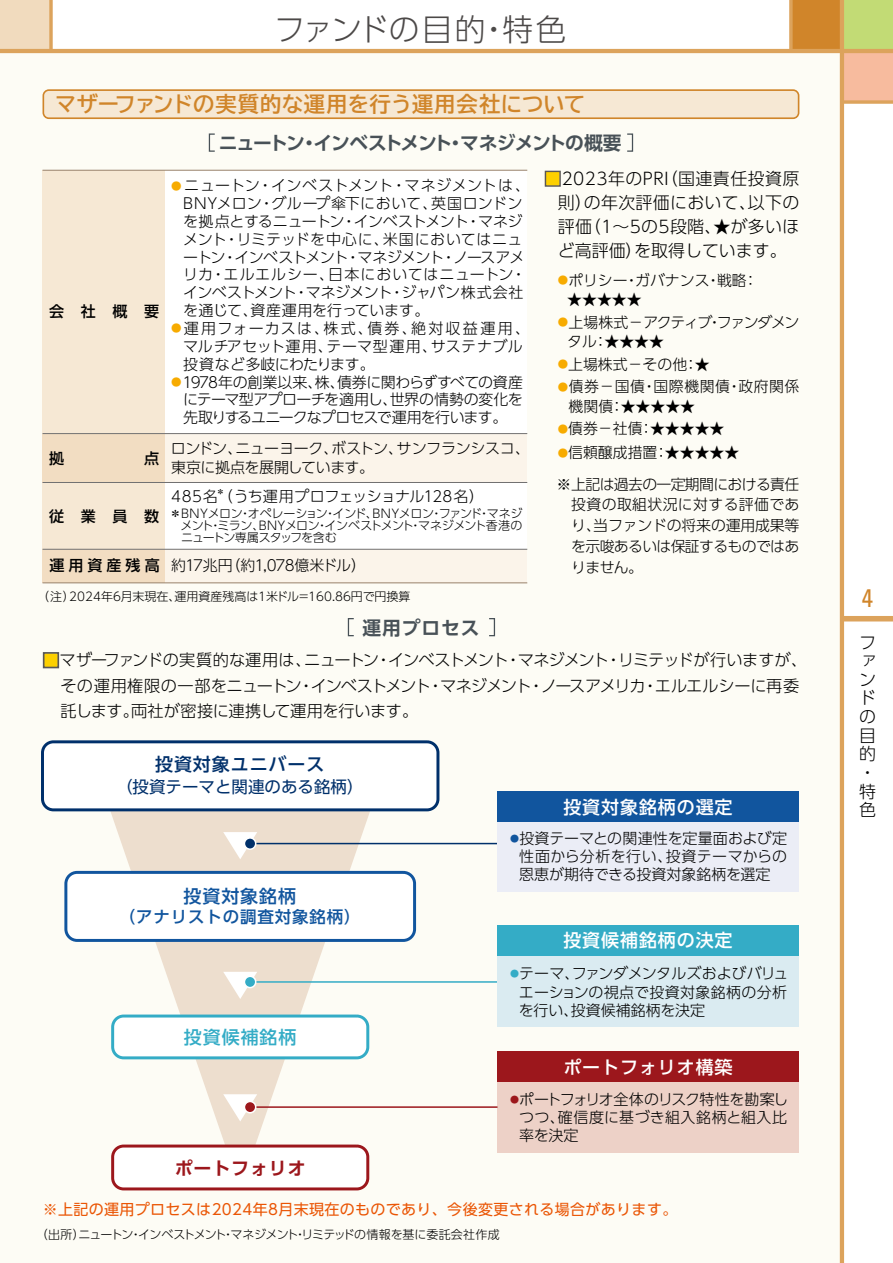
<style>
.page{position:relative;width:893px;height:1263px;background:#fff}
.page>*{position:absolute;margin:0;border:0;box-sizing:border-box;transform-origin:0 0}
.t1{font:300 30.75px "UD Shin Go Pro";letter-spacing:.005em;color:#4c4948}
.t2{font:condensed 25.5px "Univers";color:#d0852a}
.t3{font:700 21.3px "TBUD Go Std";letter-spacing:.01em;color:#d0852a}
.t4{font:700 18.75px "UD Shin Go Pro De";letter-spacing:-.07em;color:#485157}
.t5{font:700 18.75px "UD Shin Go Pro De";letter-spacing:-.05em;color:#485157}
.t6{font:500 18px "UD Shin Go Pro";letter-spacing:.05em;color:#fff}
.t7{font:500 18px "UD Shin Go Pro";letter-spacing:.05em;color:#00306b}
.t8{font:700 18px "UD Shin Go Pro De";letter-spacing:.045em;color:#9c171c}
.t9{font:500 18px "UD Shin Go Pro";letter-spacing:.05em;color:#11559e}
.t10{font:500 18px "UD Shin Go Pro";letter-spacing:.05em;color:#34acc6}
.t11{font:300 16.95px/18.6px "UD Shin Go Pro";letter-spacing:.015em;color:#000}
.t12{font:16.5px "UD Shin Go Pro";color:#00306b}
.t13{font:500 16.5px "UD Shin Go Pro";letter-spacing:.05em;color:#11559e}
.t14{font:300 16.2px/25.3px "UD Shin Go Pro";letter-spacing:-.03em;color:#000}
.t15{font:300 15px/17.9px "UD Shin Go Pro";letter-spacing:-.005em;color:#000;text-align:justify}
.t16{font:300 15px/17.9px "UD Shin Go Pro";letter-spacing:.035em;color:#000}
.t17{font:15px "UD Shin Go Pro";letter-spacing:.025em;color:#ea5504}
.t18{font:300 15px/19.2px "UD Shin Go Pro";letter-spacing:-.03em;color:#000}
.t19{font:300 15px "UD Shin Go Pro";letter-spacing:-.06em;color:#000}
.t20{font:500 15px "UD Shin Go Pro";letter-spacing:1.115em;color:#000}
.t21{font:300 14.85px/20.7px "UD Shin Go Pro";letter-spacing:-.01em;color:#000;text-align:justify}
.t22{font:300 14.85px/31.5px "UD Shin Go Pro";letter-spacing:-.045em;color:#000}
.t23{font:300 14.85px/19.5px "UD Shin Go Pro";letter-spacing:.035em;color:#000}
.t24{font:300 14.85px/19.5px "UD Shin Go Pro";letter-spacing:-.09em;color:#000}
.t25{font:300 12px/12px "UD Shin Go Pro";letter-spacing:-.02em;color:#000;text-align:justify}
.t26{font:300 12px "UD Shin Go Pro";letter-spacing:-.04em;color:#000}
.t27{font:300 12px "UD Shin Go Pro";color:#000}
.s1{font-size:10.5px;color:#f7ab00}
.s2{font-weight:500}
.s3{color:#fdd000}
.s4{font-size:10.35px;color:#f7ab00}
.s5{font-size:16.95px;color:#fdd000}
</style>
<div class="page">
<div style="left:0;top:0;width:51px;height:51px;background:#f1dbbe"></div>
<svg style="left:49px;top:0;width:4px;height:49px"></svg>
<div style="left:842px;top:0;width:51px;height:51px;background:#c2db75"></div>
<div style="left:842px;top:51px;width:51px;height:51px;background:#f7bb9e"></div>
<div style="left:791px;top:0;width:51px;height:51px;background:#d0852a"></div>
<div style="left:0;top:51px;width:842px;height:1212px;background:#fdfcf5"></div>
<div style="left:842px;top:616px;width:51px;height:5px;background:#dca35c"></div>
<hr style="left:840px;top:0;width:4px;height:1263px;background:#dca35c">
<hr style="left:0;top:49px;width:893px;height:4px;background:#dca35c">
<svg style="left:844px;top:100px;width:49px;height:4px"></svg>
<svg style="left:789px;top:0;width:4px;height:49px"></svg>
<svg style="left:43px;top:89px;width:756px;height:30px;background:#f1ddc1"></svg>
<div style="left:43px;top:170px;width:484px;height:413px;background:#fff"></div>
<div style="left:43px;top:170px;width:122px;height:413px;background:#f6e8d4"></div>
<svg style="left:43px;top:434px;width:484px;height:48px;background:#f8eddf"></svg>
<svg style="left:43px;top:550px;width:484px;height:32px;background:#f8eedf"></svg>
<hr style="left:43px;top:433px;width:484px;height:1px;background:#727171">
<hr style="left:43px;top:482px;width:484px;height:1px;background:#727171">
<hr style="left:43px;top:549px;width:484px;height:1px;background:#727171">
<hr style="left:43px;top:582px;width:484px;height:1px;background:#9d8771">
<hr style="left:43px;top:170px;width:484px;height:1px;background:#9d8771">
<div style="left:545px;top:171px;width:16px;height:16px;border:1px solid #595757"></div>
<div style="left:209px;top:133px;width:6px;height:19px;border:1px solid #485157"></div>
<div style="left:626px;top:133px;width:7px;height:19px;border:1px solid #485157"></div>
<svg style="left:91px;top:811px;width:298px;height:377px"></svg>
<svg style="left:223px;top:972px;width:34px;height:27px"></svg>
<svg style="left:223px;top:1094px;width:34px;height:27px"></svg>
<svg style="left:223px;top:832px;width:34px;height:27px"></svg>
<div style="left:41px;top:740px;width:398px;height:71px;background:#fff;border:3px solid #00306b;border-radius:11px"></div>
<hr style="left:251px;top:981px;width:246px;height:2px;background:#34acc6">
<hr style="left:250px;top:843px;width:247px;height:1px;background:#00306b">
<div style="left:497px;top:822px;width:302px;height:69px;background:#ebedf6"></div>
<div style="left:64px;top:871px;width:352px;height:71px;background:#fff;border:3px solid #11559e;border-radius:11px"></div>
<div style="left:244px;top:976px;width:12px;height:11px;background:#34acc6;border-radius:50%"></div>
<div style="left:244px;top:975px;width:12px;height:13px;border:2px solid #fff;border-radius:50%"></div>
<div style="left:497px;top:1081px;width:302px;height:71px;background:#edd1c7"></div>
<div style="left:497px;top:955px;width:302px;height:72px;background:#daebf1"></div>
<div style="left:244px;top:838px;width:12px;height:11px;background:#00306b;border-radius:50%"></div>
<div style="left:244px;top:837px;width:12px;height:13px;border:2px solid #fff;border-radius:50%"></div>
<hr style="left:250px;top:1106px;width:247px;height:2px;background:#9c171c">
<div style="left:244px;top:1101px;width:12px;height:12px;background:#9c171c;border-radius:50%"></div>
<div style="left:244px;top:1101px;width:12px;height:12px;border:2px solid #fff;border-radius:50%"></div>
<div style="left:111px;top:1014px;width:258px;height:45px;background:#fff;border:3px solid #34acc6;border-radius:11px"></div>
<div style="left:111px;top:1144px;width:258px;height:46px;background:#fff;border:3px solid #9c171c;border-radius:11px"></div>
<div style="left:497px;top:791px;width:302px;height:31px;background:#11559e"></div>
<div style="left:497px;top:1051px;width:302px;height:30px;background:#9c171c"></div>
<div style="left:497px;top:925px;width:302px;height:30px;background:#34acc6"></div>
<div style="left:43px;top:652px;width:16px;height:16px;border:2px solid #595757"></div>
<div style="left:348px;top:618px;width:6px;height:18px;border:1px solid #485157"></div>
<div style="left:488px;top:618px;width:7px;height:18px;border:1px solid #485157"></div>
<h1 class="t1" style="left:274px;top:4px;width:294px">ファンドの目的・特色</h1>
<h3 class="t3" style="left:55px;top:87px;width:531px">マザーファンドの実質的な運用を行う運用会社について</h3>
<p class="t4" style="left:219px;top:127px;width:404px">ニュートン・インベストメント・マネジメントの概要</p>
<p class="t20" style="left:49px;top:299px;width:112px">会社概要</p>
<p class="t20" style="left:49px;top:446px;width:17px">拠</p>
<p class="t20" style="left:144px;top:446px;width:16px">点</p>
<p class="t20" style="left:49px;top:504px;width:112px">従業員数</p>
<p class="t15" style="left:183px;top:176px;width:348px;text-align:left;text-indent:-12px"><span class="s1">●</span> ニュートン・インベストメント・マネジメントは、<br>BNYメロン・グループ傘下において、英国ロンドンを拠点とするニュートン・インベストメント・マネジメント・リミテッドを中心に、米国においてはニュートン・インベストメント・マネジメント・ノースアメリカ・エルエルシー、日本においてはニュートン・インベストメント・マネジメント・ジャパン株式会社を通じて、資産運用を行っています。</p>
<p class="t16" style="left:183px;top:319px;width:348px;text-indent:-12px"><span class="s1">●</span>運用フォーカスは、株式、債券、絶対収益運用、マルチアセット運用、テーマ型運用、サステナブル投資など多岐にわたります。</p>
<p class="t15" style="left:183px;top:372px;width:341px;text-indent:-12px"><span class="s1">●</span>1978年の創業以来、株、債券に関わらずすべての資産にテーマ型アプローチを適用し、世界の情勢の変化を先取りするユニークなプロセスで運用を行います。</p>
<p class="t18" style="left:171px;top:438px;width:361px">ロンドン、ニューヨーク、ボストン、サンフランシスコ、東京に拠点を展開しています。</p>
<p class="t15" style="left:171px;top:487px;width:314px">485名<sup>＊</sup>（うち運用プロフェッショナル128名）</p>
<p class="t25" style="left:181px;top:507px;width:343px;text-indent:-11px">＊BNYメロン・オペレーション・インド、BNYメロン・ファンド・マネジメント・ミラン、BNYメロン・インベストメント・マネジメント香港のニュートン専属スタッフを含む</p>
<p class="t19" style="left:49px;top:553px;width:318px"><span class="s2">運用資産残高</span> 約17兆円（約1,078億米ドル）</p>
<p class="t27" style="left:37px;top:587px;width:375px">（注）2024年6月末現在、運用資産残高は1米ドル＝160.86円で円換算</p>
<p class="t5" style="left:362px;top:612px;width:119px">運用プロセス</p>
<p class="t11" style="left:558px;top:166px;width:243px;line-height:24px;text-align:justify;text-indent:-14px"><span class="s3">■</span>2023年のPRI（国連責任投資原則）の年次評価において、以下の評価（1～5の5段階、★が多いほど高評価）を取得しています。</p>
<p class="t21" style="left:558px;top:269px;width:202px"><span class="s4">●</span>ポリシー・ガバナンス・戦略：</p>
<p class="t21" style="left:567px;top:289px;width:76px">★★★★★</p>
<p class="t24" style="left:567px;top:312px;width:234px;text-indent:-9px"><span class="s4">●</span>上場株式－アクティブ・ファンダメンタル：★★★★</p>
<p class="t21" style="left:558px;top:353px;width:153px"><span class="s4">●</span>上場株式－その他：★</p>
<p class="t23" style="left:569px;top:376px;width:232px;text-indent:-11px"><span class="s4">●</span>債券－国債・国際機関債・政府関係機関債：★★★★★</p>
<p class="t21" style="left:558px;top:418px;width:168px"><span class="s4">●</span>債券－社債：★★★★★</p>
<p class="t22" style="left:556px;top:436px;width:244px"><span class="s4">●</span>信頼醸成措置：★★★★★<br>※上記は過去の一定期間における責任</p>
<p class="t21" style="left:571px;top:494px;width:230px">投資の取組状況に対する評価であり、当ファンドの将来の運用成果等を示唆あるいは保証するものではありません。</p>
<p class="t14" style="left:61px;top:647px;width:748px;text-indent:-18px"><span class="s5">■</span>マザーファンドの実質的な運用は、ニュートン・インベストメント・マネジメント・リミテッドが行いますが、その運用権限の一部をニュートン・インベストメント・マネジメント・ノースアメリカ・エルエルシーに再委託します。両社が密接に連携して運用を行います。</p>
<p class="t7" style="left:155px;top:749px;width:171px">投資対象ユニバース</p>
<p class="t12" style="left:116px;top:774px;width:249px">（投資テーマと関連のある銘柄）</p>
<p class="t9" style="left:184px;top:882px;width:114px">投資対象銘柄</p>
<p class="t13" style="left:119px;top:904px;width:243px">（アナリストの調査対象銘柄）</p>
<p class="t10" style="left:184px;top:1023px;width:114px">投資候補銘柄</p>
<p class="t8" style="left:175px;top:1154px;width:132px">ポートフォリオ</p>
<p class="t6" style="left:563px;top:793px;width:171px">投資対象銘柄の選定</p>
<p class="t15" style="left:510px;top:829px;width:278px;text-align:center"><sup>●</sup>投資テーマとの関連性を定量面および定性面から分析を行い、投資テーマからの恩恵が期待できる投資対象銘柄を選定</p>
<p class="t6" style="left:563px;top:926px;width:171px">投資候補銘柄の決定</p>
<p class="t15" style="left:519px;top:964px;width:271px;text-indent:-9px"><sup>●</sup>テーマ、ファンダメンタルズおよびバリュエーションの視点で投資対象銘柄の分析を行い、投資候補銘柄を決定</p>
<p class="t6" style="left:563px;top:1052px;width:171px">ポートフォリオ構築</p>
<p class="t15" style="left:519px;top:1089px;width:271px;text-indent:-9px"><sup>●</sup>ポートフォリオ全体のリスク特性を勘案しつつ、確信度に基づき組入銘柄と組入比率を決定</p>
<p class="t17" style="left:43px;top:1197px;width:636px">※上記の運用プロセスは2024年8月末現在のものであり、今後変更される場合があります。</p>
<p class="t26" style="left:36px;top:1224px;width:466px">（出所）ニュートン・インベストメント・マネジメント・リミテッドの情報を基に委託会社作成</p>
<h2 class="t2" style="left:862px;top:582px;width:13px">4</h2>
<p class="t11" style="left:859px;top:632px;width:18px">ファンドの目的・特色</p>
</div>
